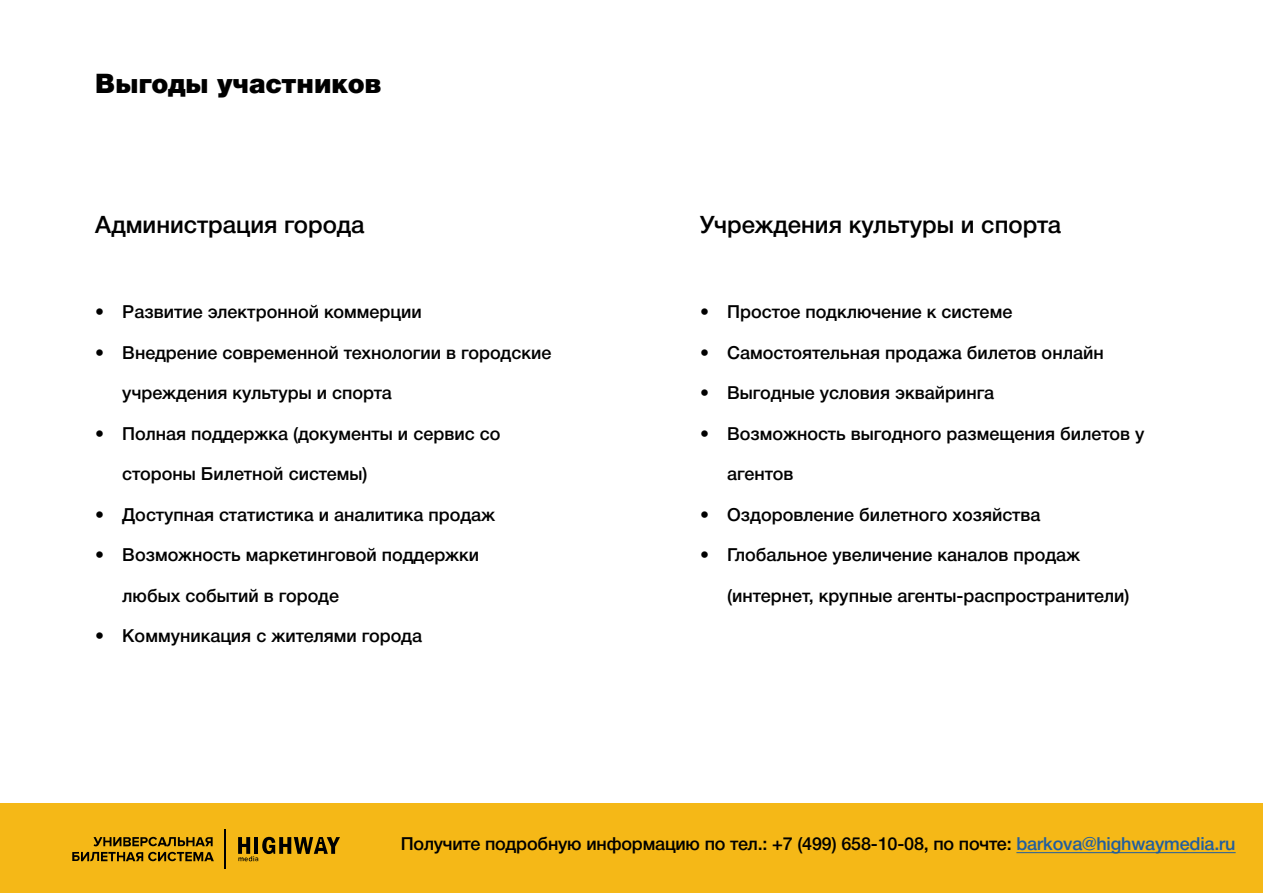
<style>
.page{position:relative;width:1263px;height:893px;background:#fff}
.page>*{position:absolute;margin:0;border:0;box-sizing:border-box;transform-origin:0 0}
.t1{font:900 27px "Helvetica Neue Cyr";color:#000}
.t2{font:500 24px "Helvetica Neue Cyr";color:#000}
.t3{font:500 18px "Helvetica Neue Cyr";color:#000}
.s1{color:#215e9e}
</style>
<div class="page">
<div style="left:0;top:804px;width:1263px;height:89px;background:#f5b817"></div>
<hr style="left:1016px;top:852px;width:219px;height:1px;background:#215e9e">
<svg style="left:94px;top:837px;width:119px;height:9px"></svg>
<svg style="left:72px;top:852px;width:142px;height:9px"></svg>
<svg style="left:238px;top:837px;width:102px;height:24px"></svg>
<hr style="left:224px;top:829px;width:1px;height:39px;background:#000">
<h1 class="t1" style="left:95px;top:68px;width:288px">Выгоды участников</h1>
<h2 class="t2" style="left:95px;top:211px;width:271px">Администрация города</h2>
<p class="t3" style="left:95px;top:302px;width:328px">• Развитие электронной коммерции</p>
<p class="t3" style="left:95px;top:343px;width:458px">• Внедрение современной технологии в городские</p>
<p class="t3" style="left:122px;top:383px;width:271px">учреждения культуры и спорта</p>
<p class="t3" style="left:95px;top:424px;width:407px">• Полная поддержка (документы и сервис со</p>
<p class="t3" style="left:122px;top:464px;width:247px">стороны Билетной системы)</p>
<p class="t3" style="left:95px;top:505px;width:401px">• Доступная статистика и аналитика продаж</p>
<p class="t3" style="left:95px;top:545px;width:385px">• Возможность маркетинговой поддержки</p>
<p class="t3" style="left:122px;top:586px;width:218px">любых событий в городе</p>
<p class="t3" style="left:95px;top:626px;width:328px">• Коммуникация с жителями города</p>
<h2 class="t2" style="left:700px;top:211px;width:362px">Учреждения культуры и спорта</h2>
<p class="t3" style="left:700px;top:302px;width:314px">• Простое подключение к системе</p>
<p class="t3" style="left:700px;top:343px;width:405px">• Самостоятельная продажа билетов онлайн</p>
<p class="t3" style="left:700px;top:383px;width:295px">• Выгодные условия эквайринга</p>
<p class="t3" style="left:700px;top:424px;width:446px">• Возможность выгодного размещения билетов у</p>
<p class="t3" style="left:727px;top:464px;width:68px">агентов</p>
<p class="t3" style="left:700px;top:505px;width:342px">• Оздоровление билетного хозяйства</p>
<p class="t3" style="left:700px;top:545px;width:381px">• Глобальное увеличение каналов продаж</p>
<p class="t3" style="left:727px;top:586px;width:404px">(интернет, крупные агенты-распространители)</p>
<p class="t3" style="left:401px;top:833px;width:836px">Получите подробную информацию по тел.: +7 (499) 658-10-08, по почте: <span class="s1">barkova@highwaymedia.ru</span></p>
</div>
